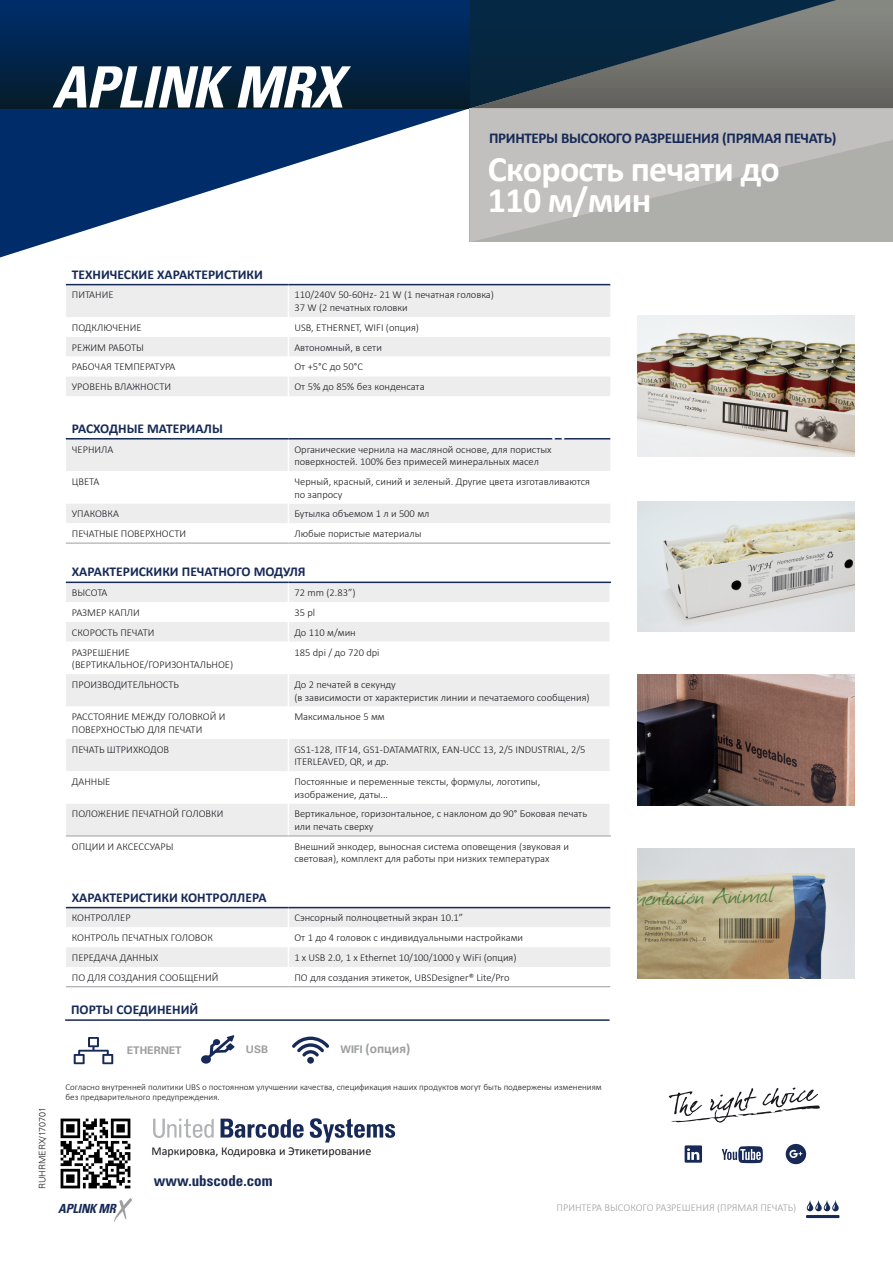
<style>
.page{position:relative;width:893px;height:1263px;background:#fff}
.page>*{position:absolute;margin:0;border:0;box-sizing:border-box;transform-origin:0 0}
.t1{font:italic 700 condensed 57px "Univers";letter-spacing:-.02em;color:#fff}
.t2{font:700 36px "Calibri";letter-spacing:-.02em;color:#fff}
.t3{font:300 25.5px "Univers";color:#fff}
.t4{font:700 15px "Calibri";letter-spacing:-.02em;color:#172956}
.t5{font:700 condensed 15px "Univers";color:#172956}
.t6{font:700 13.5px "Calibri";color:#172956}
.t7{font:700 13.5px "Calibri";color:#9d9ea0}
.t8{font:italic 700 condensed 12.6px "Univers";letter-spacing:-.02em;color:#172956}
.t9{font:12px "Calibri";color:#1a171c}
.t10{font:300 10.5px/12.6px "Calibri";color:#1a171c}
.t11{font:300 10.5px "Calibri";color:#9d9ea0}
.t12{font:700 10.5px "Univers LT Std";color:#9d9ea0}
.t13{font:300 9px/10.8px "Calibri";color:#1a171c}
.t14{font:300 9px "Univers";color:#1a171c}
.s1{font-family:"Univers LT Std";font-size:10.5px}
</style>
<div class="page">
<svg style="left:66px;top:285px;width:544px;height:682px;fill:#ededee"></svg>
<svg style="left:66px;top:317px;width:544px;height:226px"></svg>
<svg style="left:66px;top:602px;width:544px;height:345px"></svg>
<svg style="left:609px;top:583px;width:2px;height:19px"></svg>
<hr style="left:288px;top:285px;width:1px;height:32px;background:#fff">
<svg style="left:288px;top:317px;width:1px;height:79px"></svg>
<hr style="left:288px;top:439px;width:1px;height:32px;background:#fff">
<hr style="left:288px;top:471px;width:1px;height:32px;background:#fff">
<svg style="left:288px;top:503px;width:1px;height:40px"></svg>
<svg style="left:288px;top:908px;width:1px;height:59px"></svg>
<hr style="left:66px;top:986px;width:222px;height:1px;background:#9d9ea0">
<hr style="left:288px;top:986px;width:322px;height:1px;background:#9d9ea0">
<hr style="left:66px;top:284px;width:222px;height:1px;background:#172956">
<hr style="left:288px;top:284px;width:322px;height:1px;background:#172956">
<hr style="left:66px;top:438px;width:222px;height:1px;background:#172956">
<hr style="left:288px;top:438px;width:322px;height:1px;background:#172956">
<hr style="left:66px;top:582px;width:222px;height:1px;background:#172956">
<hr style="left:288px;top:582px;width:323px;height:1px;background:#172956">
<hr style="left:66px;top:907px;width:222px;height:1px;background:#172956">
<hr style="left:288px;top:907px;width:322px;height:1px;background:#172956">
<hr style="left:609px;top:602px;width:2px;height:20px;background:#fff">
<svg style="left:288px;top:583px;width:1px;height:59px"></svg>
<hr style="left:609px;top:622px;width:2px;height:20px;background:#fff">
<hr style="left:288px;top:642px;width:1px;height:32px;background:#fff">
<hr style="left:609px;top:642px;width:2px;height:32px;background:#fff">
<hr style="left:288px;top:674px;width:1px;height:32px;background:#fff">
<hr style="left:609px;top:674px;width:2px;height:32px;background:#fff">
<hr style="left:288px;top:706px;width:1px;height:33px;background:#fff">
<hr style="left:609px;top:706px;width:2px;height:33px;background:#fff">
<hr style="left:288px;top:739px;width:1px;height:32px;background:#fff">
<hr style="left:609px;top:739px;width:2px;height:32px;background:#fff">
<hr style="left:288px;top:771px;width:1px;height:33px;background:#fff">
<hr style="left:609px;top:771px;width:2px;height:33px;background:#fff">
<hr style="left:288px;top:804px;width:1px;height:32px;background:#fff">
<hr style="left:609px;top:804px;width:2px;height:32px;background:#fff">
<hr style="left:66px;top:543px;width:222px;height:1px;background:#9d9ea0">
<hr style="left:288px;top:543px;width:322px;height:1px;background:#9d9ea0">
<hr style="left:66px;top:836px;width:222px;height:1px;background:#9d9ea0">
<hr style="left:288px;top:836px;width:323px;height:1px;background:#9d9ea0">
<hr style="left:65px;top:1019px;width:545px;height:2px;background:#172956">
<svg style="left:74px;top:1037px;width:39px;height:27px"></svg>
<svg style="left:201px;top:1035px;width:34px;height:29px"></svg>
<svg style="left:292px;top:1036px;width:37px;height:28px"></svg>
<hr style="left:806px;top:1215px;width:33px;height:3px;background:#172956">
<svg style="left:807px;top:1200px;width:32px;height:11px"></svg>
<svg style="left:114px;top:1198px;width:18px;height:24px"></svg>
<img style="left:60px;top:1118px;width:71px;height:71px">
<svg style="left:310px;top:1118px;width:85px;height:24px"></svg>
<svg style="left:221px;top:1118px;width:83px;height:20px"></svg>
<svg style="left:153px;top:1118px;width:61px;height:20px"></svg>
<svg style="left:669px;top:1087px;width:151px;height:36px"></svg>
<svg style="left:685px;top:1145px;width:17px;height:18px"></svg>
<svg style="left:722px;top:1146px;width:41px;height:17px"></svg>
<div style="left:786px;top:1144px;width:20px;height:20px;background:#172956;border-radius:50%"></div>
<svg style="left:789px;top:1149px;width:13px;height:9px"></svg>
<img style="left:638px;top:501px;width:217px;height:130px">
<img style="left:638px;top:848px;width:217px;height:131px">
<img style="left:638px;top:675px;width:217px;height:130px">
<img style="left:638px;top:316px;width:217px;height:140px">
<svg style="left:0;top:108px;width:470px;height:149px"></svg>
<div style="left:0;top:0;width:470px;height:108px;background:linear-gradient(to bottom,#002e6d,#051d2b)"></div>
<svg style="left:836px;top:0;width:57px;height:108px;background:#767671"></svg>
<svg style="left:470px;top:0;width:366px;height:108px;background:#3a4a55"></svg>
<svg style="left:470px;top:108px;width:423px;height:134px;background:#bab9b6"></svg>
<p class="t1" style="left:52px;top:52px;width:292px">APLINK MRX</p>
<p class="t4" style="left:489px;top:128px;width:349px">ПРИНТЕРЫ ВЫСОКОГО РАЗРЕШЕНИЯ (ПРЯМАЯ ПЕЧАТЬ)</p>
<p class="t2" style="left:488px;top:146px;width:293px">Скорость печати до</p>
<p class="t2" style="left:488px;top:177px;width:165px">110 м/мин</p>
<p class="t6" style="left:72px;top:266px;width:193px">ТЕХНИЧЕСКИЕ ХАРАКТЕРИСТИКИ</p>
<p class="t10" style="left:72px;top:289px;width:43px">ПИТАНИЕ</p>
<p class="t10" style="left:294px;top:289px;width:201px">110/240V 50-60Hz - 21 W (1 печатная головка)</p>
<p class="t10" style="left:294px;top:301px;width:115px">37 W (2 печатных головки</p>
<p class="t10" style="left:72px;top:321px;width:71px">ПОДКЛЮЧЕНИЕ</p>
<p class="t10" style="left:294px;top:321px;width:126px">USB, ETHERNET, WIFI (опция)</p>
<p class="t10" style="left:72px;top:341px;width:74px">РЕЖИМ РАБОТЫ</p>
<p class="t10" style="left:294px;top:341px;width:89px">Автономный, в сети</p>
<p class="t10" style="left:72px;top:360px;width:105px">РАБОЧАЯ ТЕМПЕРАТУРА</p>
<p class="t10" style="left:294px;top:360px;width:70px">От +5°С до 50°С</p>
<p class="t10" style="left:72px;top:380px;width:101px">УРОВЕНЬ ВЛАЖНОСТИ</p>
<p class="t10" style="left:294px;top:380px;width:132px">От 5% до 85% без конденсата</p>
<p class="t6" style="left:72px;top:420px;width:152px">РАСХОДНЫЕ МАТЕРИАЛЫ</p>
<p class="t10" style="left:72px;top:443px;width:43px">ЧЕРНИЛА</p>
<p class="t10" style="left:294px;top:443px;width:259px">Органические чернила на масляной основе, для пористых поверхностей. 100% без примесей минеральных масел</p>
<p class="t10" style="left:72px;top:475px;width:29px">ЦВЕТА</p>
<p class="t10" style="left:294px;top:475px;width:297px">Черный, красный, синий и зеленый. Другие цвета изготавливаются по запросу</p>
<p class="t10" style="left:72px;top:507px;width:49px">УПАКОВКА</p>
<p class="t10" style="left:294px;top:507px;width:137px">Бутылка объемом 1 л и 500 мл</p>
<p class="t10" style="left:72px;top:527px;width:116px">ПЕЧАТНЫЕ ПОВЕРХНОСТИ</p>
<p class="t10" style="left:294px;top:527px;width:129px">Любые пористые материалы</p>
<p class="t6" style="left:72px;top:563px;width:235px">ХАРАКТЕРИСКИКИ ПЕЧАТНОГО МОДУЛЯ</p>
<p class="t10" style="left:72px;top:586px;width:37px">ВЫСОТА</p>
<p class="t10" style="left:294px;top:586px;width:63px">72 mm (2.83”)</p>
<p class="t10" style="left:72px;top:606px;width:70px">РАЗМЕР КАПЛИ</p>
<p class="t10" style="left:294px;top:606px;width:22px">35 pl</p>
<p class="t10" style="left:72px;top:626px;width:84px">СКОРОСТЬ ПЕЧАТИ</p>
<p class="t10" style="left:294px;top:626px;width:63px">До 110 м/мин</p>
<p class="t10" style="left:72px;top:646px;width:60px">РАЗРЕШЕНИЕ</p>
<p class="t10" style="left:72px;top:658px;width:163px">(ВЕРТИКАЛЬНОЕ/ГОРИЗОНТАЛЬНОЕ)</p>
<h3 class="t3" style="left:548px;top:415px;width:23px">w</h3>
<p class="t10" style="left:294px;top:646px;width:87px">185 dpi / до 720 dpi</p>
<p class="t10" style="left:72px;top:678px;width:109px">ПРОИЗВОДИТЕЛЬНОСТЬ</p>
<p class="t10" style="left:294px;top:678px;width:103px">До 2 печатей в секунду</p>
<p class="t10" style="left:294px;top:691px;width:297px">(в зависимости от характеристик линии и печатаемого сообщения)</p>
<p class="t10" style="left:72px;top:710px;width:155px">РАССТОЯНИЕ МЕЖДУ ГОЛОВКОЙ И<br>ПОВЕРХНОСТЬЮ ДЛЯ ПЕЧАТИ</p>
<p class="t10" style="left:294px;top:710px;width:92px">Максимальное 5 мм</p>
<p class="t10" style="left:72px;top:743px;width:99px">ПЕЧАТЬ ШТРИХКОДОВ</p>
<p class="t10" style="left:294px;top:743px;width:293px">GS1-128, ITF14, GS1-DATAMATRIX, EAN-UCC 13, 2/5 INDUSTRIAL, 2/5<br>ITERLEAVED, QR, и др.</p>
<p class="t10" style="left:72px;top:775px;width:40px">ДАННЫЕ</p>
<p class="t10" style="left:294px;top:775px;width:247px">Постоянные и переменные тексты, формулы, логотипы, изображение, даты...</p>
<p class="t10" style="left:72px;top:807px;width:153px">ПОЛОЖЕНИЕ ПЕЧАТНОЙ ГОЛОВКИ</p>
<p class="t10" style="left:294px;top:807px;width:294px">Вертикальное, горизонтальное, с наклоном до 90° Боковая печать или печать сверху</p>
<p class="t10" style="left:72px;top:840px;width:103px">ОПЦИИ И АКСЕССУАРЫ</p>
<p class="t10" style="left:294px;top:840px;width:276px">Внешний энкодер, выносная система оповещения (звуковая и световая), комплект для работы при низких температурах</p>
<p class="t6" style="left:72px;top:888px;width:196px">ХАРАКТЕРИСТИКИ КОНТРОЛЛЕРА</p>
<p class="t10" style="left:72px;top:911px;width:60px">КОНТРОЛЛЕР</p>
<p class="t10" style="left:294px;top:911px;width:170px">Сэнсорный полноцветный экран 10.1”</p>
<p class="t10" style="left:72px;top:931px;width:143px">КОНТРОЛЬ ПЕЧАТНЫХ ГОЛОВОК</p>
<p class="t10" style="left:294px;top:931px;width:230px">От 1 до 4 головок с индивидуальными настройками</p>
<p class="t10" style="left:72px;top:951px;width:88px">ПЕРЕДАЧА ДАННЫХ</p>
<p class="t10" style="left:294px;top:951px;width:224px">1 x USB 2.0, 1 x Ethernet 10/100/1000 y WiFi (опция)</p>
<p class="t10" style="left:72px;top:971px;width:148px">ПО ДЛЯ СОЗДАНИЯ СООБЩЕНИЙ</p>
<p class="t10" style="left:294px;top:971px;width:217px">ПО для создания этикеток, UBSDesigner® Lite/Pro</p>
<p class="t6" style="left:71px;top:1001px;width:129px">ПОРТЫ СОЕДИНЕНИЙ</p>
<p class="t12" style="left:127px;top:1044px;width:56px">ETHERNET</p>
<p class="t12" style="left:246px;top:1043px;width:24px">USB</p>
<p class="t7" style="left:341px;top:1039px;width:71px"><span class="s1">WIFI</span> (опция)</p>
<p class="t14" style="left:37px;top:1189px;width:83px;rotate:-90deg">RUHRMERX/170701</p>
<p class="t13" style="left:65px;top:1081px;width:538px">Согласно внутренней политики UBS о постоянном улучшении качества, спецификация наших продуктов могут быть подвержены изменениям без предварительного предупреждения.</p>
<p class="t9" style="left:152px;top:1144px;width:221px">Маркировка, Кодировка и Этикетирование</p>
<p class="t8" style="left:58px;top:1201px;width:59px">APLINK MR</p>
<p class="t5" style="left:154px;top:1171px;width:120px">www.ubscode.com</p>
<p class="t11" style="left:556px;top:1201px;width:241px">ПРИНТЕРА ВЫСОКОГО РАЗРЕШЕНИЯ (ПРЯМАЯ ПЕЧАТЬ)</p>
</div>
